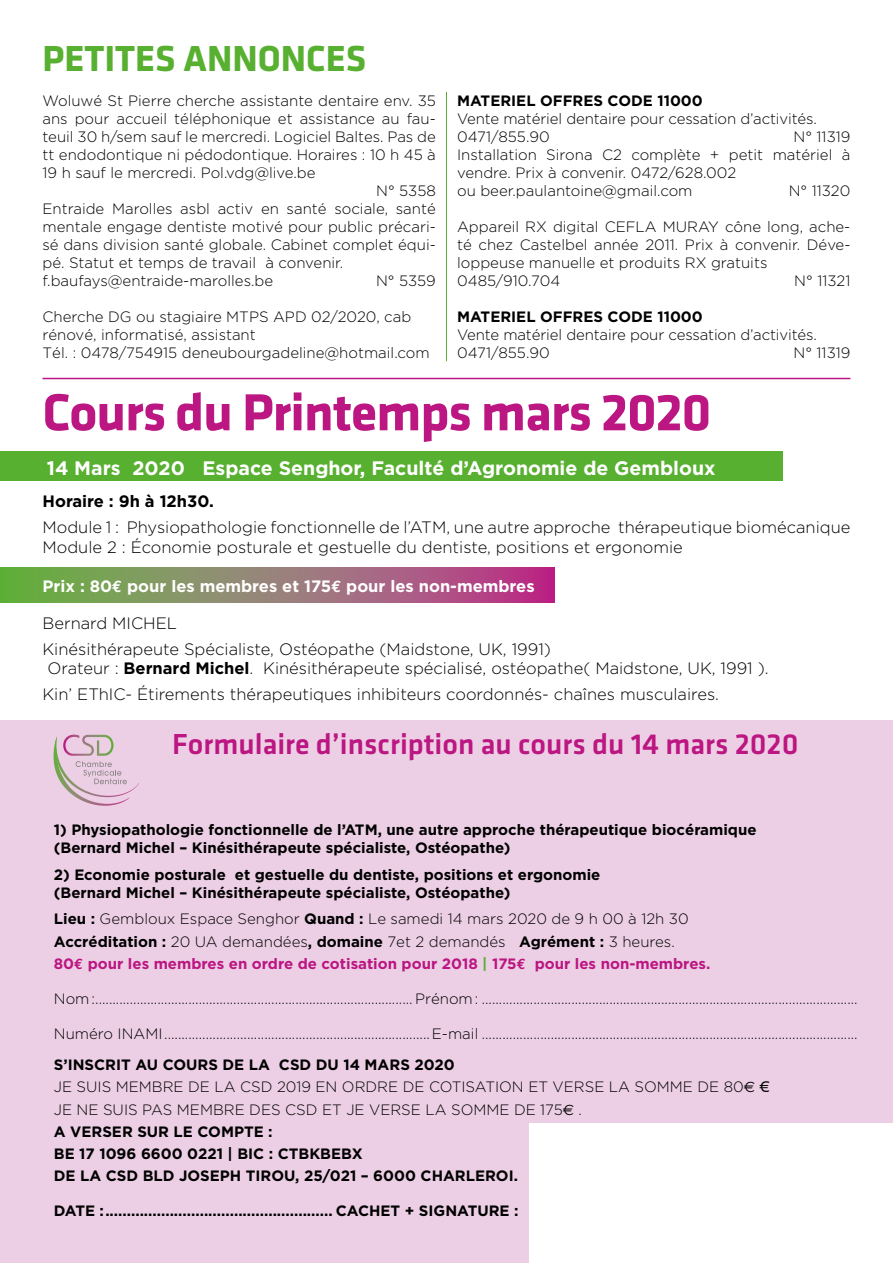
<style>
.page{position:relative;width:893px;height:1263px;background:#fff}
.page>*{position:absolute;margin:0;border:0;box-sizing:border-box;transform-origin:0 0}
.t1{font:700 54px "Klavika";letter-spacing:-.02em;color:#bb1681}
.t2{font:700 37.5px "Klavika";color:#58b030}
.t3{font:500 30px "Klavika";color:#bb1681}
.t4{font:700 19.5px "Gotham";color:#fff}
.t5{font:300 16.5px/25.5px "Gotham";color:#000}
.t6{font:700 16.5px/29.8px "Gotham";color:#fff}
.t7{font:300 15px/18px "Gotham";color:#000}
.t8{font:700 15px/22.2px "Gotham";color:#000}
.s1{font-size:15px}
.s2{color:#000}
.s3{font-family:"Euro Mono"}
.s4{font-weight:700}
.s5{font-weight:700;color:#bb1681}
.s6{font-family:"Euro Mono";font-weight:700;color:#bb1681}
.s7{font-weight:700;color:#58b030}
.s8{font-weight:300}
.s9{font-family:"Euro Sans";font-weight:400}
</style>
<div class="page">
<svg style="left:0;top:567px;width:554px;height:35px;background:#947970"></svg>
<div style="left:0;top:451px;width:782px;height:30px;background:#58b030"></div>
<div style="left:0;top:721px;width:893px;height:542px;background:#eccfe5"></div>
<svg style="left:54px;top:735px;width:85px;height:71px"></svg>
<div style="left:530px;top:1123px;width:363px;height:140px;background:#fff"></div>
<hr style="left:446px;top:92px;width:1px;height:269px;background:#58b030">
<hr style="left:43px;top:378px;width:807px;height:1px;background:#bb1681">
<h2 class="t2" style="left:43px;top:38px;width:325px">PETITES ANNONCES</h2>
<p class="t7" style="left:43px;top:91px;width:395px">Woluwé St Pierre cherche assistante dentaire env. 35</p>
<p class="t7" style="left:43px;top:109px;width:395px">ans pour accueil téléphonique et assistance au fau-</p>
<p class="t7" style="left:43px;top:127px;width:395px">teuil 30 h/sem sauf le mercredi. Logiciel Baltes. Pas de</p>
<p class="t7" style="left:43px;top:145px;width:395px">tt endodontique ni pédodontique. Horaires : 10 h 45 à</p>
<p class="t7" style="left:43px;top:163px;width:274px">19 h sauf le mercredi. Pol.vdg@live.be</p>
<p class="t7" style="left:376px;top:181px;width:61px">N° 5358</p>
<p class="t7" style="left:43px;top:199px;width:395px">Entraide Marolles asbl activ en santé sociale, santé</p>
<p class="t7" style="left:43px;top:217px;width:395px">mentale engage dentiste motivé pour public précari-</p>
<p class="t7" style="left:43px;top:235px;width:395px">sé dans division santé globale. Cabinet complet équi-</p>
<p class="t7" style="left:43px;top:253px;width:302px">pé. Statut et temps de travail à convenir.</p>
<p class="t7" style="left:43px;top:271px;width:232px">f.baufays@entraide-marolles.be</p>
<p class="t7" style="left:376px;top:271px;width:61px">N° 5359</p>
<p class="t7" style="left:43px;top:307px;width:389px">Cherche DG ou stagiaire MTPS APD 02/2020, cab rénové, informatisé, assistant<br>Tél. : 0478/754915 deneubourgadeline@hotmail.com</p>
<p class="t8" style="left:457px;top:89px;width:247px">MATERIEL OFFRES CODE 11000</p>
<p class="t7" style="left:457px;top:110px;width:361px">Vente matériel dentaire pour cessation d’activités.<br>0471/855.90</p>
<p class="t7" style="left:457px;top:128px;width:395px;text-indent:336px">N° 11319<br>Installation Sirona C2 complète + petit matériel à vendre. Prix à convenir. 0472/628.002<br>ou beer.paulantoine@gmail.com</p>
<p class="t7" style="left:789px;top:182px;width:63px">N° 11320</p>
<p class="t7" style="left:457px;top:218px;width:395px">Appareil RX digital CEFLA MURAY cône long, ache&shy;té chez Castelbel année 2011. Prix à convenir. Déve&shy;loppeuse manuelle et produits RX gratuits 0485/910.704</p>
<p class="t7" style="left:794px;top:272px;width:58px">N° 11321</p>
<p class="t8" style="left:457px;top:305px;width:247px">MATERIEL OFFRES CODE 11000</p>
<p class="t7" style="left:457px;top:326px;width:361px">Vente matériel dentaire pour cessation d’activités.<br>0471/855.90</p>
<p class="t7" style="left:793px;top:344px;width:58px">N° 11319</p>
<h1 class="t1" style="left:43px;top:383px;width:670px">Cours du Printemps mars 2020</h1>
<p class="t6" style="left:43px;top:456px;width:630px">15<span class="s1">¤</span> pour nos membres et tous les dentistes diplômés en 2017, 2018 et 2019<br><span class="s2">Horaire : 9h à 12h30.</span></p>
<p class="t5" style="left:43px;top:517px;width:809px;line-height:19.8px">Module 1 : Physiopathologie fonctionnelle de l’ATM, une autre approche thérapeutique biomécanique<br>Module 2 : Économie posturale et gestuelle du dentiste, positions et ergonomie</p>
<p class="t6" style="left:43px;top:570px;width:494px">Prix : 80<span class="s3">d</span> pour les membres et 175<span class="s3">d</span> pour les non-membres</p>
<p class="t5" style="left:43px;top:610px;width:510px">Bernard MICHEL<br>Kinésithérapeute Spécialiste, Ostéopathe (Maidstone, UK, 1991)</p>
<p class="t5" style="left:43px;top:656px;width:728px;text-indent:5px">Orateur : <span class="s4">Bernard Michel</span>. Kinésithérapeute spécialisé, ostéopathe( Maidstone, UK, 1991 ).<br>Kin’ EThIC- Étirements thérapeutiques inhibiteurs coordonnés- chaînes musculaires.</p>
<h3 class="t4" style="left:47px;top:456px;width:670px">14 Mars 2020 Espace Senghor, Faculté d’Agronomie de Gembloux</h3>
<h3 class="t3" style="left:172px;top:727px;width:628px">Formulaire d’inscription au cours du 14 mars 2020</h3>
<p class="t8" style="left:54px;top:821px;width:704px;line-height:18px">1) Physiopathologie fonctionnelle de l’ATM, une autre approche thérapeutique biocéramique (Bernard Michel – Kinésithérapeute spécialiste, Ostéopathe)</p>
<p class="t8" style="left:54px;top:865px;width:548px;line-height:18px">2) Economie posturale et gestuelle du dentiste, positions et ergonomie (Bernard Michel – Kinésithérapeute spécialiste, Ostéopathe)</p>
<p class="t7" style="left:54px;top:908px;width:658px;line-height:22.2px"><span class="s4">Lieu :</span> Gembloux Espace Senghor <span class="s4">Quand :</span> Le samedi 14 mars 2020 de 9 h 00 à 12h 30<br><span class="s4">Accréditation :</span> 20 UA demandées<span class="s4">, domaine</span> 7et 2 demandés <span class="s4">Agrément :</span> 3 heures.<br><span class="s5">80</span><span class="s6">d</span> <span class="s5">pour les membres en ordre de cotisation pour 2018</span> <span class="s7">|</span> <span class="s5">175</span><span class="s6">D</span> <span class="s5">pour les non-membres.</span></p>
<p class="t7" style="left:54px;top:989px;width:805px">Nom:............................................................................................ Prénom: .............................................................................................................</p>
<p class="t7" style="left:54px;top:1025px;width:805px">Numéro INAMI.............................................................................E-mail .............................................................................................................</p>
<p class="t8" style="left:54px;top:1053px;width:715px">S’INSCRIT AU COURS DE LA CSD DU 14 MARS 2020<br><span class="s8">JE SUIS MEMBRE DE LA CSD 2019 EN ORDRE DE COTISATION ET VERSE LA SOMME DE 80</span><span class="s9">S</span> <span class="s8">€ JE NE SUIS PAS MEMBRE DES CSD ET JE VERSE LA SOMME DE 175</span><span class="s9">S</span> <span class="s8">.<br></span>A VERSER SUR LE COMPTE :<br>BE 17 1096 6600 0221 | BIC : CTBKBEBX<br>DE LA CSD BLD JOSEPH TIROU, 25/021 – 6000 CHARLEROI.</p>
<p class="t8" style="left:54px;top:1199px;width:466px">DATE :..................................................... CACHET + SIGNATURE :</p>
</div>
